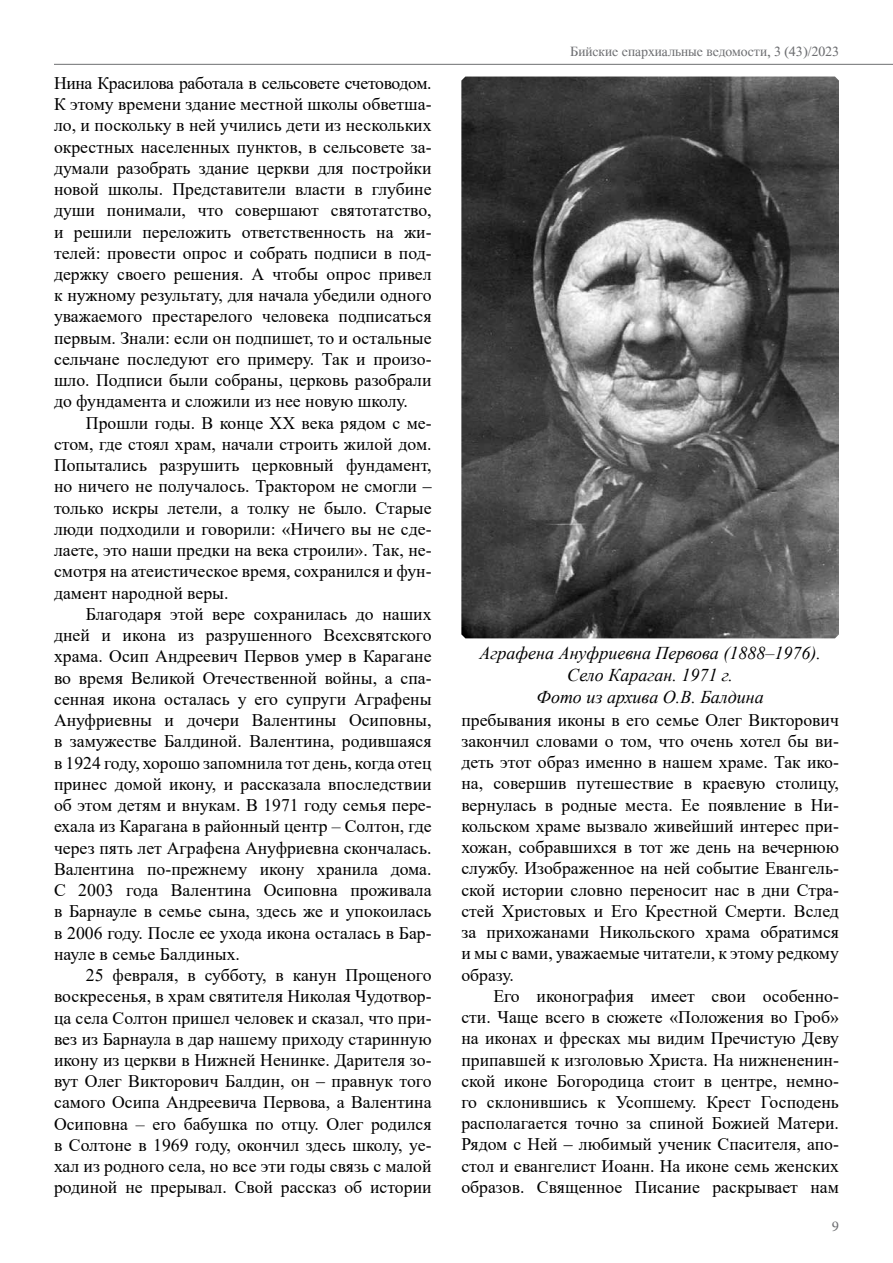
<style>
.page{position:relative;width:893px;height:1263px;background:#fff}
.page>*{position:absolute;margin:0;border:0;box-sizing:border-box;transform-origin:0 0}
.t1{font:italic 18px/21.6px "Times New Roman";color:#000;text-align:center}
.t2{font:17.7px/21.3px "Times New Roman";color:#000;text-align:justify}
.t3{font:15px "Minion Pro";color:#6d6e71}
.t4{font:13.5px "Time";color:#6d6e71}
</style>
<div class="page">
<hr style="left:54px;top:64px;width:839px;height:1px;background:#6d6e71">
<img style="left:461px;top:77px;width:378px;height:561px">
<p class="t2" style="left:54px;top:72px;width:379px">Нина Красилова работала в сельсовете счетоводом.<br>К этому времени здание местной школы обветша&shy;ло, и поскольку в ней учились дети из нескольких окрестных населенных пунктов, в сельсовете за&shy;думали разобрать здание церкви для постройки новой школы. Представители власти в глубине души понимали, что совершают святотатство, и решили переложить ответственность на жи&shy;телей: провести опрос и собрать подписи в под&shy;держку своего решения. А чтобы опрос привел к нужному результату, для начала убедили одного уважаемого престарелого человека подписаться первым. Знали: если он подпишет, то и остальные сельчане последуют его примеру. Так и произо&shy;шло. Подписи были собраны, церковь разобрали до фундамента и сложили из нее новую школу.</p>
<p class="t2" style="left:54px;top:412px;width:379px;text-indent:32px">Прошли годы. В конце XX века рядом с ме&shy;стом, где стоял храм, начали строить жилой дом.<br>Попытались разрушить церковный фундамент, но ничего не получалось. Трактором не смогли ‒ только искры летели, а толку не было. Старые люди подходили и говорили: «Ничего вы не сде&shy;лаете, это наши предки на века строили». Так, не&shy;смотря на атеистическое время, сохранился и фун&shy;дамент народной веры.</p>
<p class="t2" style="left:54px;top:603px;width:379px;text-indent:32px">Благодаря этой вере сохранилась до наших дней и икона из разрушенного Всехсвятского храма. Осип Андреевич Первов умер в Карагане во время Великой Отечественной войны, а спа&shy;сенная икона осталась у его супруги Аграфены Ануфриевны и дочери Валентины Осиповны, в замужестве Балдиной. Валентина, родившаяся в 1924 году, хорошо запомнила тот день, когда отец принес домой икону, и рассказала впоследствии об этом детям и внукам. В 1971 году семья пере&shy;ехала из Карагана в районный центр – Солтон, где через пять лет Аграфена Ануфриевна скончалась.<br>Валентина по-прежнему икону хранила дома.<br>С 2003 года Валентина Осиповна проживала в Барнауле в семье сына, здесь же и упокоилась в 2006 году. После ее ухода икона осталась в Бар&shy;науле в семье Балдиных.</p>
<p class="t2" style="left:54px;top:964px;width:379px;text-indent:32px">25 февраля, в субботу, в канун Прощеного воскресенья, в храм святителя Николая Чудотвор&shy;ца села Солтон пришел человек и сказал, что при&shy;вез из Барнаула в дар нашему приходу старинную икону из церкви в Нижней Ненинке. Дарителя зо&shy;вут Олег Викторович Балдин, он ‒ правнук того самого Осипа Андреевича Первова, а Валентина Осиповна – его бабушка по отцу. Олег родился в Солтоне в 1969 году, окончил здесь школу, уе&shy;хал из родного села, но все эти годы связь с малой родиной не прерывал. Свой рассказ об истории</p>
<p class="t4" style="left:570px;top:44px;width:270px">Бийские епархиальные ведомости, 3 (43)/2023</p>
<p class="t1" style="left:479px;top:642px;width:343px">Аграфена Ануфриевна Первова (1888‒1976).<br>Село Караган. 1971 г.<br>Фото из архива О.В. Балдина</p>
<p class="t2" style="left:461px;top:708px;width:379px">пребывания иконы в его семье Олег Викторович закончил словами о том, что очень хотел бы ви&shy;деть этот образ именно в нашем храме. Так ико&shy;на, совершив путешествие в краевую столицу, вернулась в родные места. Ее появление в Ни&shy;кольском храме вызвало живейший интерес при&shy;хожан, собравшихся в тот же день на вечернюю службу. Изображенное на ней событие Евангель&shy;ской истории словно переносит нас в дни Стра&shy;стей Христовых и Его Крестной Смерти. Вслед за прихожанами Никольского храма обратимся и мы с вами, уважаемые читатели, к этому редкому образу.</p>
<p class="t2" style="left:461px;top:985px;width:379px;text-indent:32px">Его иконография имеет свои особенно&shy;сти. Чаще всего в сюжете «Положения во Гроб» на иконах и фресках мы видим Пречистую Деву припавшей к изголовью Христа. На нижнененин&shy;ской иконе Богородица стоит в центре, немно&shy;го склонившись к Усопшему. Крест Господень располагается точно за спиной Божией Матери.<br>Рядом с Ней ‒ любимый ученик Спасителя, апо&shy;стол и евангелист Иоанн. На иконе семь женских образов. Священное Писание раскрывает нам</p>
<p class="t3" style="left:832px;top:1216px;width:9px">9</p>
</div>
